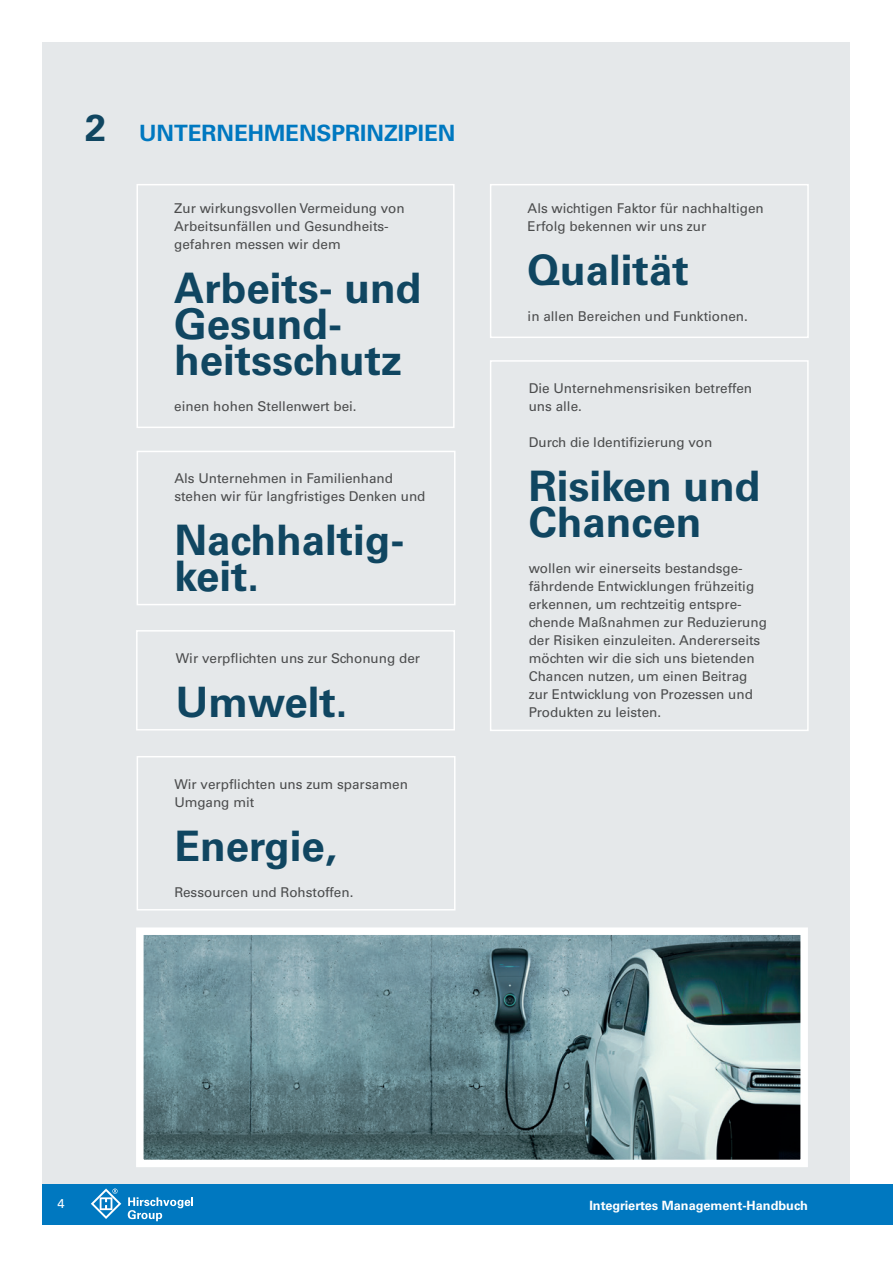
<style>
.page{position:relative;width:893px;height:1263px;background:#fff}
.page>*{position:absolute;margin:0;border:0;box-sizing:border-box;transform-origin:0 0}
.t1{font:700 42px/36px "Univers LT Pro 65";color:#104661}
.t2{font:700 22.5px "Univers LT Pro 65";color:#0078c0}
.t3{font:13.5px/18px "Univers LT Pro 55 Roman";color:#4b4c4d}
.t4{font:700 12.75px "Univers LT Pro 65";color:#fff}
.t5{font:12.75px "Univers LT Pro 55 Roman";color:#fff}
.s1{font-size:37.5px;color:#104661}
</style>
<div class="page">
<div style="left:43px;top:43px;width:807px;height:1180px;background:#e5e8ea"></div>
<img style="left:145px;top:936px;width:654px;height:222px">
<div style="left:136px;top:927px;width:672px;height:240px;border:8px solid #fff"></div>
<div style="left:43px;top:1184px;width:850px;height:41px;background:#0078c0"></div>
<div style="left:490px;top:184px;width:319px;height:154px;border:2px solid #fff"></div>
<div style="left:137px;top:451px;width:318px;height:154px;border:2px solid #fff"></div>
<div style="left:136px;top:184px;width:319px;height:244px;border:2px solid #fff"></div>
<div style="left:490px;top:360px;width:319px;height:371px;border:2px solid #fff"></div>
<div style="left:136px;top:630px;width:319px;height:100px;border:2px solid #fff"></div>
<svg style="left:91px;top:1188px;width:30px;height:31px"></svg>
<svg style="left:128px;top:1197px;width:65px;height:24px"></svg>
<div style="left:137px;top:756px;width:318px;height:154px;border:2px solid #fff"></div>
<h2 class="t2" style="left:85px;top:117px;width:372px"><span class="s1">2</span> UNTERNEHMENSPRINZIPIEN</h2>
<p class="t3" style="left:174px;top:199px;width:232px">Zur wirkungsvollen Vermeidung von<br>Arbeitsunfällen und Gesundheits&shy;gefahren messen wir dem</p>
<h1 class="t1" style="left:174px;top:268px;width:249px">Arbeits- und<br>Gesund&shy;heitsschutz</h1>
<p class="t3" style="left:174px;top:397px;width:184px">einen hohen Stellenwert bei.</p>
<p class="t3" style="left:174px;top:469px;width:253px">Als Unternehmen in Familienhand stehen wir für langfristiges Denken und</p>
<h1 class="t1" style="left:174px;top:520px;width:232px">Nachhaltig&shy;keit.</h1>
<p class="t3" style="left:176px;top:649px;width:246px">Wir verpflichten uns zur Schonung der</p>
<h1 class="t1" style="left:176px;top:682px;width:173px">Umwelt.</h1>
<p class="t3" style="left:174px;top:775px;width:235px">Wir verpflichten uns zum sparsamen<br>Umgang mit</p>
<h1 class="t1" style="left:174px;top:826px;width:164px">Energie,</h1>
<p class="t3" style="left:174px;top:883px;width:181px">Ressourcen und Rohstoffen.</p>
<p class="t3" style="left:528px;top:199px;width:238px">Als wichtigen Faktor für nachhaltigen<br>Erfolg bekennen wir uns zur</p>
<h1 class="t1" style="left:528px;top:250px;width:163px">Qualität</h1>
<p class="t3" style="left:528px;top:307px;width:222px">in allen Bereichen und Funktionen.</p>
<p class="t3" style="left:529px;top:379px;width:225px">Die Unternehmensrisiken betreffen uns alle.</p>
<p class="t3" style="left:529px;top:433px;width:185px">Durch die Identifizierung von</p>
<h1 class="t1" style="left:529px;top:466px;width:233px">Risiken und<br>Chancen</h1>
<p class="t3" style="left:529px;top:559px;width:240px">wollen wir einerseits bestandsge&shy;fährdende Entwicklungen frühzeitig erkennen, um rechtzeitig entspre&shy;chende Maßnahmen zur Reduzierung der Risiken einzuleiten. Andererseits möchten wir die sich uns bietenden Chancen nutzen, um einen Beitrag zur Entwicklung von Prozessen und Produkten zu leisten.</p>
<p class="t5" style="left:57px;top:1194px;width:9px">4</p>
<p class="t4" style="left:589px;top:1196px;width:220px">Integriertes Management-Handbuch</p>
</div>
